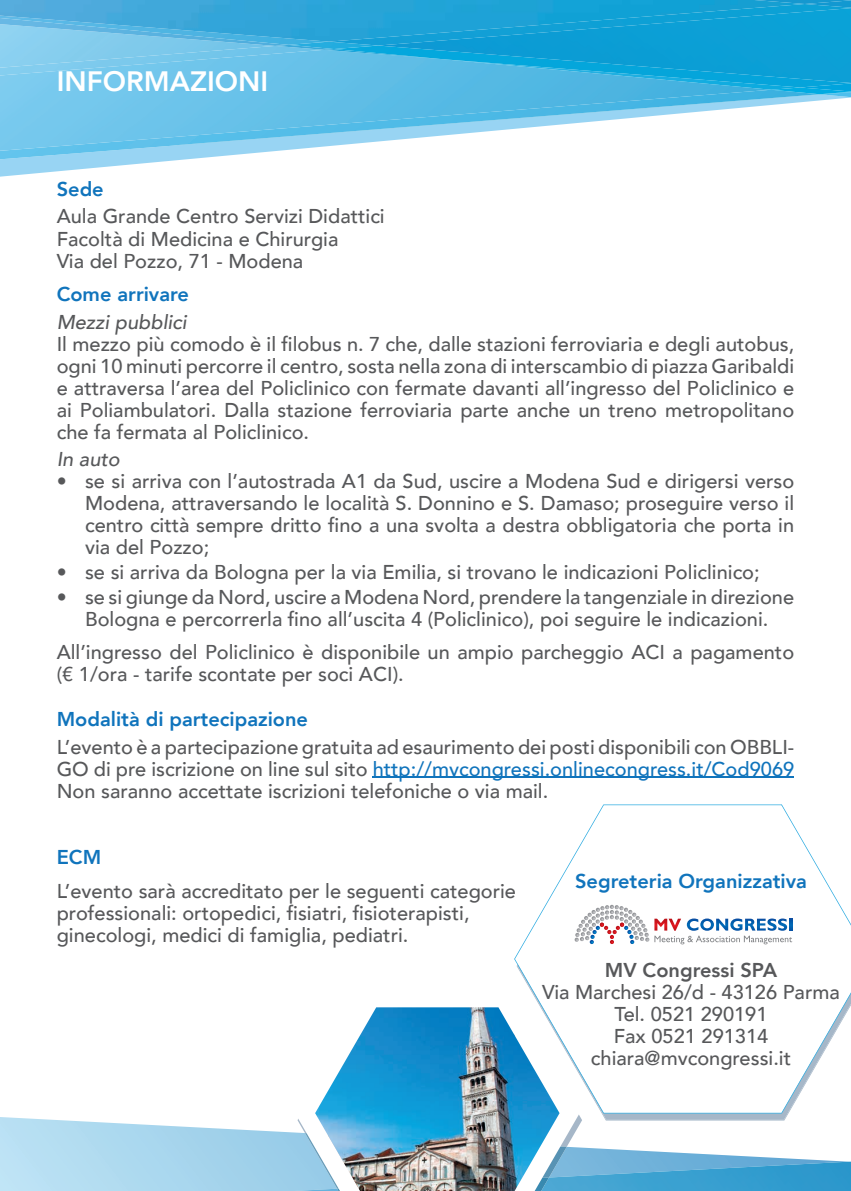
<style>
.page{position:relative;width:851px;height:1191px;background:#fff}
.page>*{position:absolute;margin:0;border:0;box-sizing:border-box;transform-origin:0 0}
.t1{font:800 28px "Avenir";color:#fff}
.t2{font:500 20px/22px "Avenir";color:#57585a}
.t3{font:800 20px "Avenir";color:#1074bc}
.t4{font:italic 500 20px "Avenir";color:#57585a}
.t5{font:800 20px "Avenir";color:#57585a}
.s1{color:#1074bc}
</style>
<div class="page">
<svg style="left:0;top:159px;width:189px;height:18px"></svg>
<svg style="left:0;top:151px;width:275px;height:8px;background:#9dd7f3"></svg>
<svg style="left:771px;top:90px;width:79px;height:15px"></svg>
<img style="left:819px;top:92px;width:31px;height:2px">
<img style="left:800px;top:87px;width:50px;height:4px">
<img style="left:0;top:59px;width:771px;height:92px">
<img style="left:324px;top:50px;width:10px;height:9px">
<img style="left:442px;top:87px;width:358px;height:3px">
<img style="left:334px;top:49px;width:516px;height:38px">
<img style="left:378px;top:46px;width:472px;height:37px">
<img style="left:0;top:50px;width:324px;height:25px">
<img style="left:275px;top:46px;width:59px;height:4px">
<img style="left:288px;top:45px;width:90px;height:4px">
<img style="left:329px;top:8px;width:521px;height:38px">
<img style="left:804px;top:4px;width:46px;height:4px">
<img style="left:0;top:46px;width:275px;height:22px">
<img style="left:0;top:45px;width:288px;height:1px">
<img style="left:0;top:42px;width:329px;height:3px">
<img style="left:0;top:0;width:804px;height:42px">
<img style="left:754px;top:0;width:96px;height:4px">
<svg style="left:0;top:1117px;width:835px;height:74px"></svg>
<img style="left:294px;top:1161px;width:556px;height:30px">
<svg style="left:514px;top:804px;width:336px;height:309px"></svg>
<svg style="left:295px;top:990px;width:284px;height:201px"></svg>
<img style="left:315px;top:1007px;width:244px;height:184px">
<hr style="left:372px;top:776px;width:422px;height:1px;background:#1074bc">
<svg style="left:574px;top:904px;width:218px;height:40px"></svg>
<h1 class="t1" style="left:57px;top:59px;width:213px">INFORMAZIONI</h1>
<p class="t3" style="left:57px;top:173px;width:49px">Sede</p>
<p class="t2" style="left:57px;top:204px;width:329px">Aula Grande Centro Servizi Didattici<br>Facoltà di Medicina e Chirurgia<br>Via del Pozzo, 71 - Modena</p>
<p class="t3" style="left:57px;top:278px;width:134px">Come arrivare</p>
<p class="t4" style="left:57px;top:310px;width:131px">Mezzi pubblici</p>
<p class="t2" style="left:57px;top:331px;width:739px;text-align:justify">Il mezzo più comodo è il filobus n. 7 che, dalle stazioni ferroviaria e degli autobus, ogni 10 minuti percorre il centro, sosta nella zona di interscambio di piazza Garibaldi e attraversa l’area del Policlinico con fermate davanti all’ingresso del Policlinico e ai Poliambulatori. Dalla stazione ferroviaria parte anche un treno metropolitano che fa fermata al Policlinico.</p>
<p class="t4" style="left:57px;top:447px;width:65px">In auto</p>
<p class="t2" style="left:85px;top:469px;width:710px;text-align:justify;text-indent:-28px">• se si arriva con l’autostrada A1 da Sud, uscire a Modena Sud e dirigersi verso Modena, attraversando le località S. Donnino e S. Damaso; proseguire verso il centro città sempre dritto fino a una svolta a destra obbligatoria che porta in via del Pozzo;</p>
<p class="t2" style="left:57px;top:560px;width:704px">• se si arriva da Bologna per la via Emilia, si trovano le indicazioni Policlinico;</p>
<p class="t2" style="left:57px;top:585px;width:738px;text-align:center">• se si giunge da Nord, uscire a Modena Nord, prendere la tangenziale in direzione<br>Bologna e percorrerla fino all’uscita 4 (Policlinico), poi seguire le indicazioni.</p>
<p class="t2" style="left:57px;top:640px;width:738px">All’ingresso del Policlinico è disponibile un ampio parcheggio ACI a pagamento (€ 1/ora - tarife scontate per soci ACI).</p>
<p class="t3" style="left:57px;top:703px;width:253px">Modalità di partecipazione</p>
<p class="t2" style="left:57px;top:734px;width:739px;text-align:justify">L’evento è a partecipazione gratuita ad esaurimento dei posti disponibili con OBBLI-GO di pre iscrizione on line sul sito <span class="s1">http://mvcongressi.onlinecongress.it/Cod9069<br></span>Non saranno accettate iscrizioni telefoniche o via mail.</p>
<p class="t3" style="left:57px;top:842px;width:46px">ECM</p>
<p class="t2" style="left:57px;top:878px;width:461px">L’evento sarà accreditato per le seguenti categorie professionali: ortopedici, fisiatri, fisioterapisti, ginecologi, medici di famiglia, pediatri.</p>
<p class="t3" style="left:575px;top:865px;width:233px">Segreteria Organizzativa</p>
<p class="t5" style="left:604px;top:954px;width:174px">MV Congressi SPA</p>
<p class="t2" style="left:542px;top:980px;width:299px;text-align:center">Via Marchesi 26/d - 43126 Parma<br>Tel. 0521 290191<br>Fax 0521 291314 chiara@mvcongressi.it</p>
</div>
